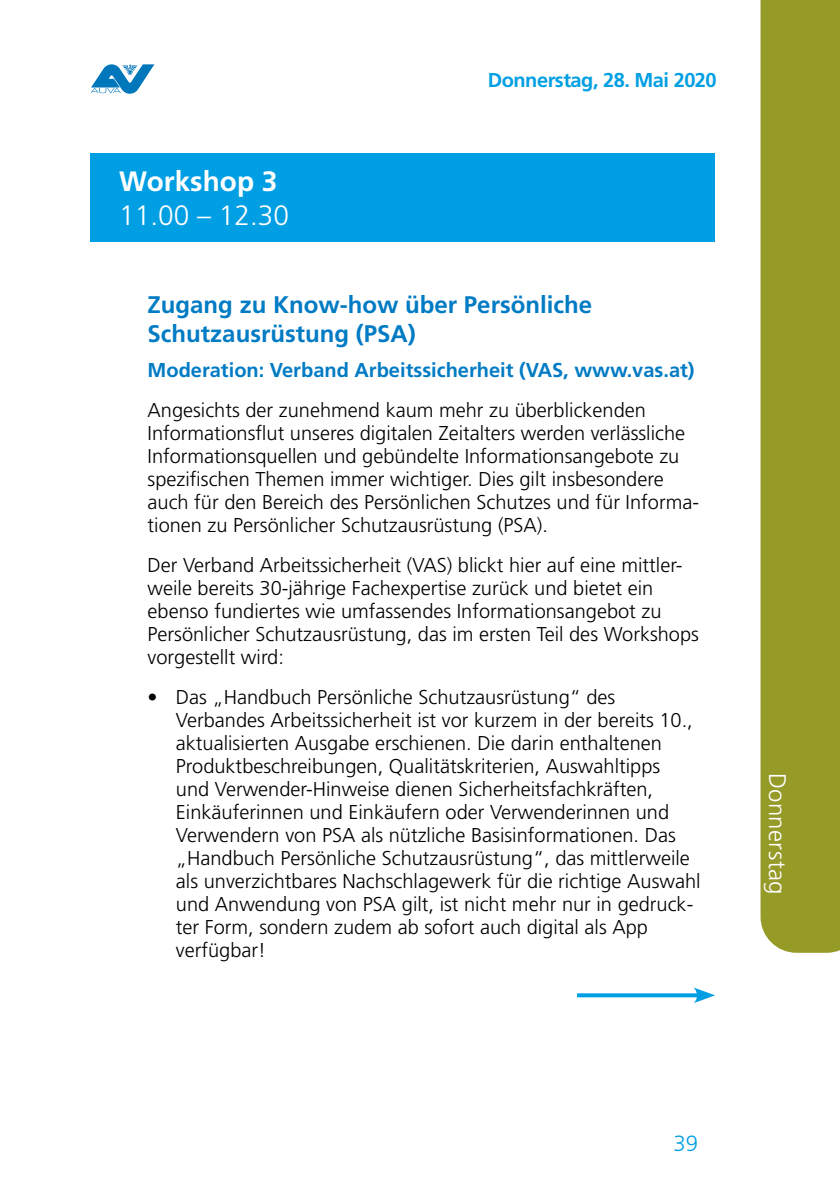
<style>
.page{position:relative;width:840px;height:1191px;background:#fff}
.page>*{position:absolute;margin:0;border:0;box-sizing:border-box;transform-origin:0 0}
.t1{font:300 28px "Frutiger LT Std";color:#fff}
.t2{font:700 28px "Frutiger LT Std";color:#fff}
.t3{font:700 24px/28.8px "Frutiger LT Std";color:#007bc4}
.t4{font:300 24px "Frutiger LT Std";letter-spacing:.015em;color:#fff}
.t5{font:300 22px "Frutiger LT Std";color:#009fe3}
.t6{font:300 20px/23px "Frutiger LT Std";color:#000}
.t7{font:700 20px "Frutiger LT Std";color:#007bc4}
.t8{font:700 20px "Frutiger LT Std";letter-spacing:-.025em;color:#009fe3}
</style>
<div class="page">
<div style="left:91px;top:153px;width:623px;height:89px;background:#009fe3"></div>
<svg style="left:577px;top:993px;width:116px;height:4px"></svg>
<svg style="left:693px;top:987px;width:21px;height:16px"></svg>
<div style="left:760px;top:0;width:79px;height:952px;background:#969a27"></div>
<svg style="left:91px;top:64px;width:63px;height:30px"></svg>
<h1 class="t2" style="left:119px;top:165px;width:160px">Workshop 3</h1>
<h1 class="t1" style="left:119px;top:199px;width:171px">11.00 – 12.30</h1>
<p class="t8" style="left:487px;top:68px;width:230px">Donnerstag, 28. Mai 2020</p>
<p class="t3" style="left:147px;top:290px;width:446px">Zugang zu Know-how über Persönliche<br>Schutzausrüstung (PSA)</p>
<p class="t7" style="left:147px;top:358px;width:548px">Moderation: Verband Arbeitssicherheit (VAS, www.vas.at)</p>
<p class="t6" style="left:147px;top:399px;width:552px">Angesichts der zunehmend kaum mehr zu überblickenden Informationsflut unseres digitalen Zeitalters werden verlässliche Informationsquellen und gebündelte Informationsangebote zu spezifischen Themen immer wichtiger. Dies gilt insbesondere auch für den Bereich des Persönlichen Schutzes und für Informa&shy;tionen zu Persönlicher Schutzausrüstung (PSA).</p>
<p class="t6" style="left:147px;top:554px;width:552px">Der Verband Arbeitssicherheit (VAS) blickt hier auf eine mittler&shy;weile bereits 30-jährige Fachexpertise zurück und bietet ein ebenso fundiertes wie umfassendes Informationsangebot zu Persönlicher Schutzausrüstung, das im ersten Teil des Workshops vorgestellt wird:</p>
<p class="t6" style="left:176px;top:686px;width:526px;text-indent:-28px">• Das „Handbuch Persönliche Schutzausrüstung“ des Verbandes Arbeitssicherheit ist vor kurzem in der bereits 10., aktualisierten Ausgabe erschienen. Die darin enthaltenen Produktbeschreibungen, Qualitätskriterien, Auswahltipps<br>und Verwender-Hinweise dienen Sicherheitsfachkräften, Einkäuferinnen und Einkäufern oder Verwenderinnen und Verwendern von PSA als nützliche Basisinformationen. Das „Handbuch Persönliche Schutzausrüstung“, das mittlerweile als unverzichtbares Nachschlagewerk für die richtige Auswahl und Anwendung von PSA gilt, ist nicht mehr nur in gedruck&shy;ter Form, sondern zudem ab sofort auch digital als App verfügbar!</p>
<p class="t4" style="left:790px;top:772px;width:123px;rotate:90deg">Donnerstag</p>
<p class="t5" style="left:673px;top:1131px;width:26px">39</p>
</div>
